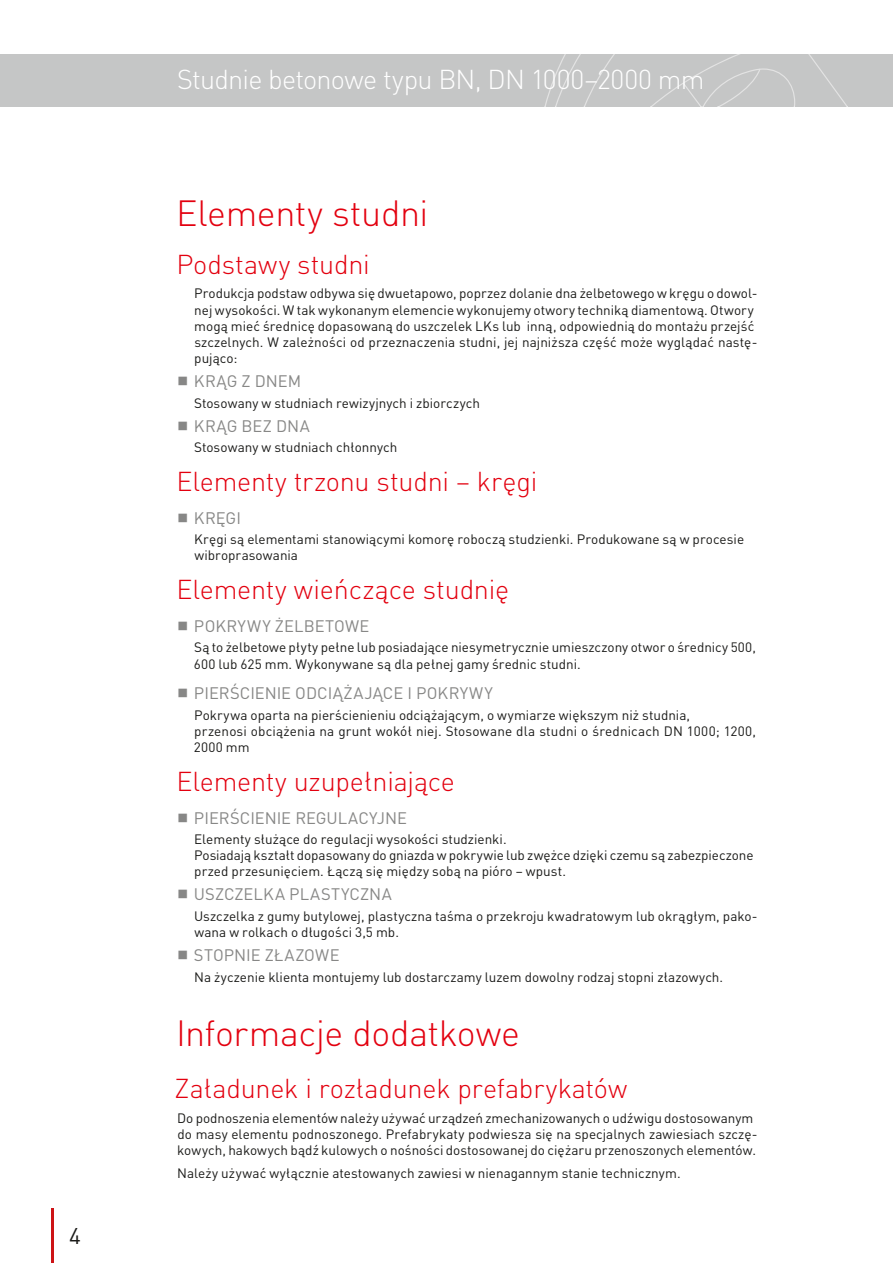
<style>
.page{position:relative;width:893px;height:1263px;background:#fff}
.page>*{position:absolute;margin:0;border:0;box-sizing:border-box;transform-origin:0 0}
.t1{font:300 36px "DIN Pl";letter-spacing:-.01em;color:#e3000f}
.t2{font:300 27px "DIN Pl";letter-spacing:-.005em;color:#e3000f}
.t3{font:300 27px "DIN Pl";letter-spacing:-.025em;color:#fff}
.t4{font:22.5px "DIN Pl";color:#1a1a18}
.t5{font:16.5px "DIN Pl";letter-spacing:.005em;color:#878786}
.t6{font:13.5px/16.2px "DIN Pl";color:#1a1a18}
</style>
<div class="page">
<hr style="left:52px;top:1209px;width:2px;height:54px;background:#cd1316">
<div style="left:0;top:54px;width:893px;height:52px;background:#c5c6c6"></div>
<svg style="left:545px;top:54px;width:302px;height:52px"></svg>
<h3 class="t4" style="left:69px;top:1222px;width:13px">4</h3>
<h2 class="t3" style="left:177px;top:63px;width:529px">Studnie betonowe typu BN, DN 1000–2000 mm</h2>
<h1 class="t1" style="left:176px;top:191px;width:254px">Elementy studni</h1>
<h2 class="t2" style="left:176px;top:247px;width:195px">Podstawy studni</h2>
<p class="t6" style="left:194px;top:285px;width:565px">Produkcja podstaw odbywa się dwuetapowo, poprzez dolanie dna żelbetowego w kręgu o dowol&shy;nej wysokości. W tak wykonanym elemencie wykonujemy otwory techniką diamentową. Otwory mogą mieć średnicę dopasowaną do uszczelek LKs lub inną, odpowiednią do montażu przejść szczelnych. W zależności od przeznaczenia studni, jej najniższa część może wyglądać nastę&shy;pująco:</p>
<p class="t5" style="left:194px;top:371px;width:109px">KRĄG Z DNEM</p>
<p class="t6" style="left:194px;top:394px;width:287px">Stosowany w studniach rewizyjnych i zbiorczych</p>
<p class="t5" style="left:194px;top:415px;width:117px">KRĄG BEZ DNA</p>
<p class="t6" style="left:194px;top:439px;width:205px">Stosowany w studniach chłonnych</p>
<h2 class="t2" style="left:176px;top:465px;width:363px">Elementy trzonu studni – kręgi</h2>
<p class="t5" style="left:194px;top:507px;width:49px">KRĘGI</p>
<p class="t6" style="left:194px;top:531px;width:551px">Kręgi są elementami stanowiącymi komorę roboczą studzienki. Produkowane są w procesie wibroprasowania</p>
<h2 class="t2" style="left:176px;top:573px;width:334px">Elementy wieńczące studnię</h2>
<p class="t5" style="left:194px;top:616px;width:177px">POKRYWY ŻELBETOWE</p>
<p class="t6" style="left:194px;top:639px;width:564px">Są to żelbetowe płyty pełne lub posiadające niesymetrycznie umieszczony otwor o średnicy 500,<br>600 lub 625 mm. Wykonywane są dla pełnej gamy średnic studni.</p>
<p class="t5" style="left:194px;top:683px;width:301px">PIERŚCIENIE ODCIĄŻAJĄCE I POKRYWY</p>
<p class="t6" style="left:194px;top:706px;width:564px">Pokrywa oparta na pierścienieniu odciążającym, o wymiarze większym niż studnia,<br>przenosi obciążenia na grunt wokół niej. Stosowane dla studni o średnicach DN 1000; 1200,<br>2000 mm</p>
<h2 class="t2" style="left:176px;top:765px;width:280px">Elementy uzupełniające</h2>
<p class="t5" style="left:194px;top:807px;width:214px">PIERŚCIENIE REGULACYJNE</p>
<p class="t6" style="left:194px;top:831px;width:561px">Elementy służące do regulacji wysokości studzienki.<br>Posiadają kształt dopasowany do gniazda w pokrywie lub zwężce dzięki czemu są zabezpieczone przed przesunięciem. Łączą się między sobą na pióro – wpust.</p>
<p class="t5" style="left:194px;top:884px;width:199px">USZCZELKA PLASTYCZNA</p>
<p class="t6" style="left:194px;top:908px;width:565px">Uszczelka z gumy butylowej, plastyczna taśma o przekroju kwadratowym lub okrągłym, pako&shy;wana w rolkach o długości 3,5 mb.</p>
<p class="t5" style="left:194px;top:945px;width:147px">STOPNIE ZŁAZOWE</p>
<p class="t6" style="left:194px;top:968px;width:531px">Na życzenie klienta montujemy lub dostarczamy luzem dowolny rodzaj stopni złazowych.</p>
<h1 class="t1" style="left:176px;top:1011px;width:345px">Informacje dodatkowe</h1>
<h2 class="t2" style="left:175px;top:1071px;width:454px">Załadunek i rozładunek prefabrykatów</h2>
<p class="t6" style="left:177px;top:1109px;width:582px">Do podnoszenia elementów należy używać urządzeń zmechanizowanych o udźwigu dostosowanym do masy elementu podnoszonego. Prefabrykaty podwiesza się na specjalnych zawiesiach szczę&shy;kowych, hakowych bądź kulowych o nośności dostosowanej do ciężaru przenoszonych elementów.</p>
<p class="t6" style="left:177px;top:1164px;width:505px">Należy używać wyłącznie atestowanych zawiesi w nienagannym stanie technicznym.</p>
</div>
